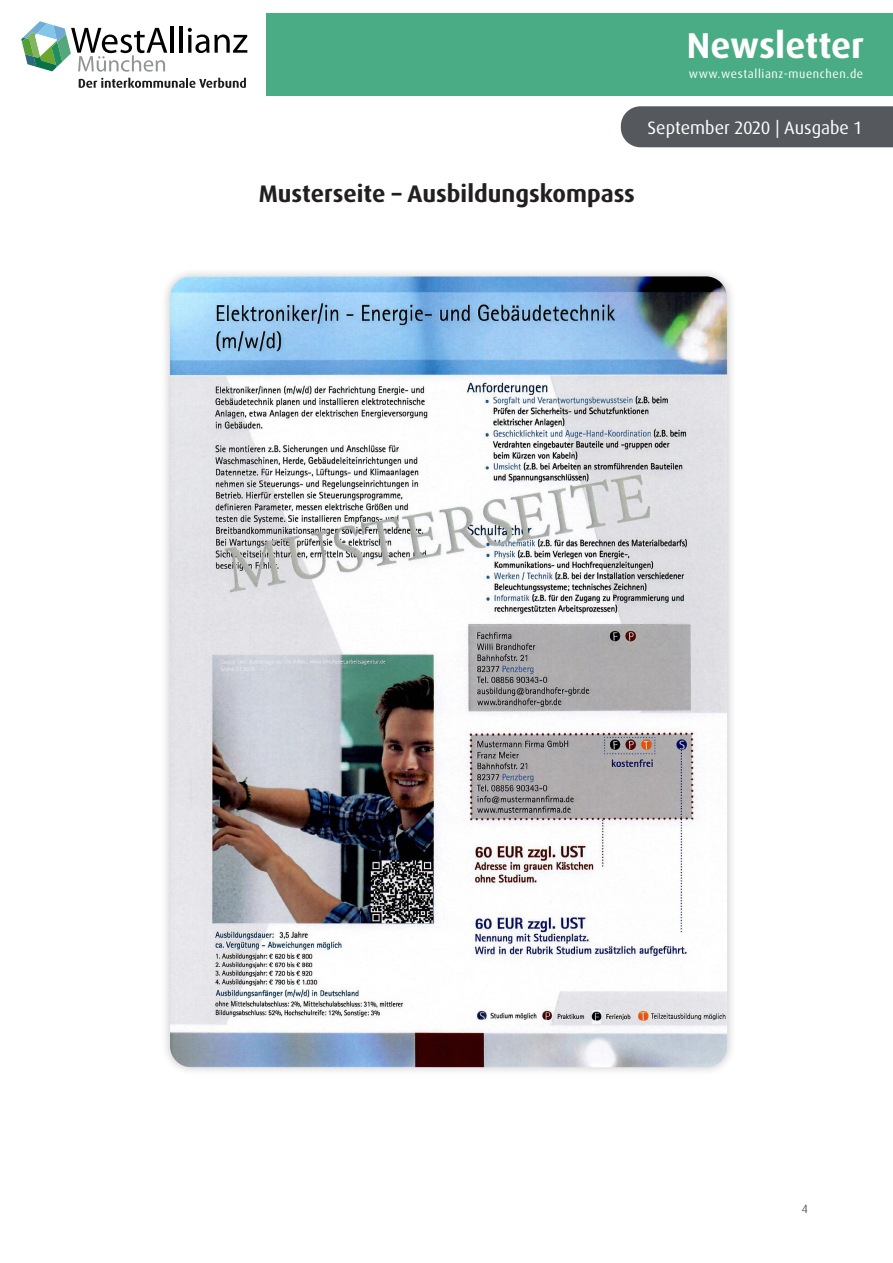
<style>
.page{position:relative;width:893px;height:1263px;background:#fff}
.page>*{position:absolute;margin:0;border:0;box-sizing:border-box;transform-origin:0 0}
.t1{font:700 36px "Dax Pro";color:#fff}
.t2{font:700 24px "Dax Pro";color:#231f20}
.t3{font:18px "Dax Pro";color:#fff}
.t4{font:12px "Dax Pro";letter-spacing:.05em;color:#fff}
.t5{font:12px "Dax Pro";color:#585859}
</style>
<div class="page">
<div style="left:161px;top:267px;width:575px;height:809px;background:#231f20;opacity:.25"></div>
<img style="left:170px;top:276px;width:557px;height:791px">
<div style="left:266px;top:13px;width:627px;height:83px;background:#49ac85"></div>
<div style="left:621px;top:106px;width:272px;height:41px;background:#55585c"></div>
<hr style="left:171px;top:27px;width:3px;height:26px;background:#000">
<hr style="left:180px;top:27px;width:3px;height:26px;background:#000">
<svg style="left:188px;top:28px;width:59px;height:25px"></svg>
<svg style="left:21px;top:21px;width:146px;height:51px"></svg>
<svg style="left:79px;top:78px;width:167px;height:10px"></svg>
<h1 class="t1" style="left:687px;top:22px;width:179px">Newsletter</h1>
<p class="t4" style="left:689px;top:66px;width:176px">www.westallianz-muenchen.de</p>
<p class="t3" style="left:648px;top:116px;width:215px">September 2020 | Ausgabe 1</p>
<p class="t2" style="left:259px;top:178px;width:378px">Musterseite – Ausbildungskompass</p>
<p class="t5" style="left:802px;top:1201px;width:8px">4</p>
</div>
